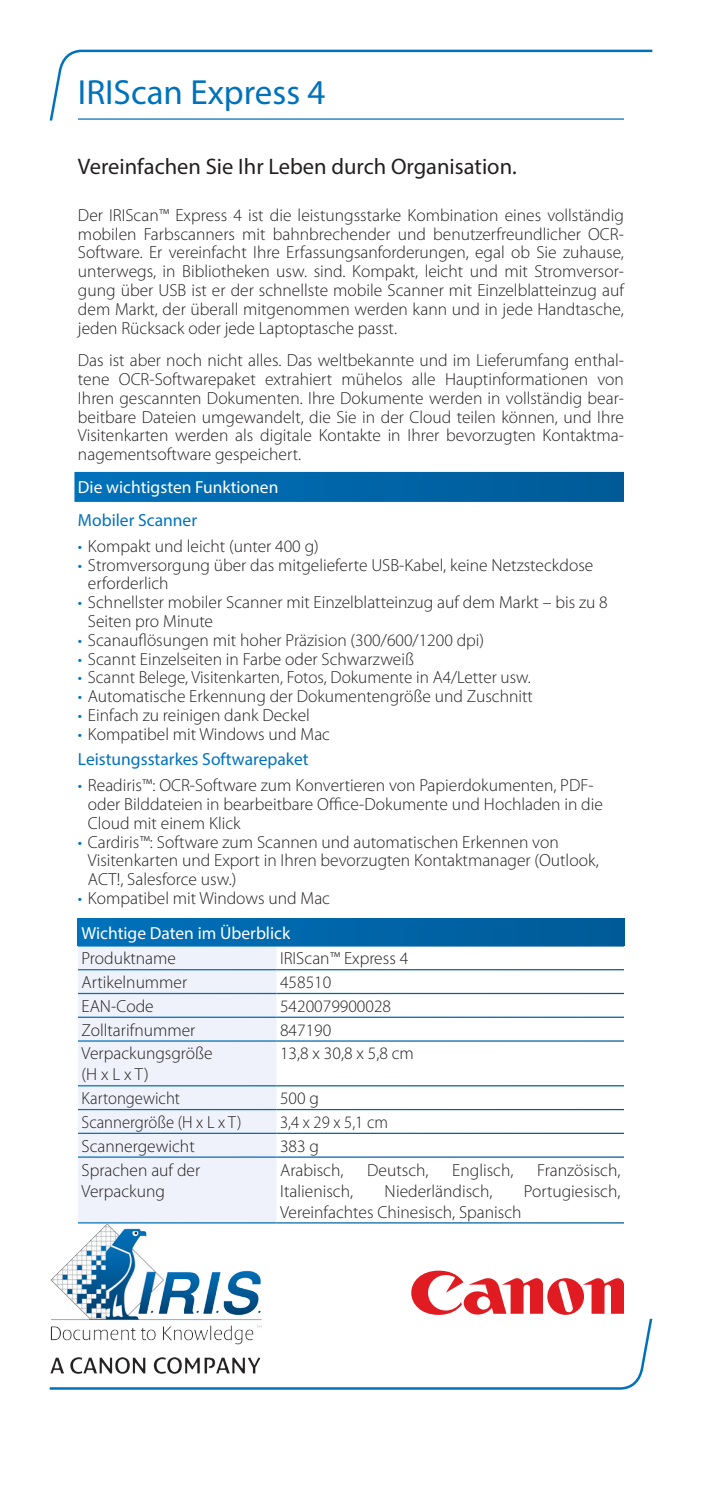
<style>
.page{position:relative;width:702px;height:1489px;background:#fff}
.page>*{position:absolute;margin:0;border:0;box-sizing:border-box;transform-origin:0 0}
.t1{font:35px "Myriad Pro";color:#0072bc}
.slogan{font:22.5px "Myriad Pro";color:#231f20}
.texte{font:300 17.5px/18.8px "Myriad Pro";color:#231f20}
.text_table{font:300 17.5px/21px "Myriad Pro";color:#231f20}
.texte-2{font:300 17.5px "Myriad Pro";color:#231f20;scale:.95 1}
.subtitle_2{font:17.5px "Myriad Pro";color:#0072bc}
.subtitle{font:17.5px "Myriad Pro";color:#fff}
.title_table{font:17.5px "Myriad Pro";color:#fff}
.s1{color:#0072bc}
</style>
<div class="page">
<div style="left:74px;top:472px;width:550px;height:30px;background:linear-gradient(to right,#0071bb,#005a97)"></div>
<div style="left:78px;top:918px;width:546px;height:27px;background:linear-gradient(to right,#0071bb,#005a97)"></div>
<div style="left:78px;top:946px;width:198px;height:276px;background:#eff2fa"></div>
<hr style="left:78px;top:918px;width:198px;height:1px;background:#fff">
<hr style="left:276px;top:918px;width:348px;height:1px;background:#fff">
<hr style="left:78px;top:969px;width:198px;height:1px;background:#fff">
<hr style="left:78px;top:992px;width:198px;height:2px;background:#fff">
<hr style="left:78px;top:1016px;width:198px;height:1px;background:#fff">
<hr style="left:78px;top:1040px;width:198px;height:1px;background:#fff">
<hr style="left:78px;top:1085px;width:198px;height:1px;background:#fff">
<hr style="left:78px;top:1108px;width:198px;height:2px;background:#fff">
<hr style="left:78px;top:1132px;width:198px;height:1px;background:#fff">
<hr style="left:78px;top:1156px;width:198px;height:1px;background:#fff">
<img style="left:50px;top:1222px;width:212px;height:96px">
<svg style="left:411px;top:1270px;width:213px;height:44px"></svg>
<svg style="left:50px;top:50px;width:602px;height:70px"></svg>
<svg style="left:50px;top:1318px;width:602px;height:71px"></svg>
<p class="t1" style="left:78px;top:71px;width:249px">IRIScan Express 4</p>
<p class="slogan" style="left:78px;top:152px;width:440px">Vereinfachen Sie Ihr Leben durch Organisation.</p>
<p class="texte" style="left:78px;top:206px;width:547px;text-align:justify">Der IRIScan™ Express 4 ist die leistungsstarke Kombination eines vollständig mobilen Farbscanners mit bahnbrechender und benutzerfreundlicher OCR-Software. Er vereinfacht Ihre Erfassungsanforderungen, egal ob Sie zuhause, unterwegs, in Bibliotheken usw. sind. Kompakt, leicht und mit Stromversor&shy;gung über USB ist er der schnellste mobile Scanner mit Einzelblatteinzug auf dem Markt, der überall mitgenommen werden kann und in jede Handtasche, jeden Rücksack oder jede Laptoptasche passt.</p>
<p class="texte" style="left:78px;top:351px;width:547px;text-align:justify">Das ist aber noch nicht alles. Das weltbekannte und im Lieferumfang enthal&shy;tene OCR-Softwarepaket extrahiert mühelos alle Hauptinformationen von Ihren gescannten Dokumenten. Ihre Dokumente werden in vollständig bear&shy;beitbare Dateien umgewandelt, die Sie in der Cloud teilen können, und Ihre Visitenkarten werden als digitale Kontakte in Ihrer bevorzugten Kontaktma&shy;nagementsoftware gespeichert.</p>
<p class="subtitle" style="left:78px;top:476px;width:202px">Die wichtigsten Funktionen</p>
<p class="subtitle_2" style="left:78px;top:509px;width:121px">Mobiler Scanner</p>
<p class="texte" style="left:78px;top:537px;width:242px"><span class="s1">•</span> Kompakt und leicht (unter 400 g)</p>
<p class="texte" style="left:88px;top:556px;width:507px;text-indent:-10px"><span class="s1">•</span> Stromversorgung über das mitgelieferte USB-Kabel, keine Netzsteckdose erforderlich</p>
<p class="texte" style="left:88px;top:593px;width:521px;text-indent:-10px"><span class="s1">•</span> Schnellster mobiler Scanner mit Einzelblatteinzug auf dem Markt – bis zu 8<br>Seiten pro Minute</p>
<p class="texte" style="left:78px;top:631px;width:408px"><span class="s1">•</span> Scanauflösungen mit hoher Präzision (300/600/1200 dpi)</p>
<p class="texte" style="left:78px;top:649px;width:337px"><span class="s1">•</span> Scannt Einzelseiten in Farbe oder Schwarzweiß</p>
<p class="texte" style="left:78px;top:668px;width:454px"><span class="s1">•</span> Scannt Belege, Visitenkarten, Fotos, Dokumente in A4/Letter usw.</p>
<p class="texte" style="left:78px;top:687px;width:456px"><span class="s1">•</span> Automatische Erkennung der Dokumentengröße und Zuschnitt</p>
<p class="texte" style="left:78px;top:706px;width:233px"><span class="s1">•</span> Einfach zu reinigen dank Deckel</p>
<p class="texte" style="left:78px;top:724px;width:253px"><span class="s1">•</span> Kompatibel mit Windows und Mac</p>
<p class="subtitle_2" style="left:78px;top:748px;width:232px">Leistungsstarkes Softwarepaket</p>
<p class="texte" style="left:88px;top:776px;width:516px;text-indent:-10px"><span class="s1">•</span> Readiris™: OCR-Software zum Konvertieren von Papierdokumenten, PDF&shy;oder Bilddateien in bearbeitbare Office-Dokumente und Hochladen in die<br>Cloud mit einem Klick</p>
<p class="texte" style="left:88px;top:832px;width:512px;text-indent:-10px"><span class="s1">•</span> Cardiris™: Software zum Scannen und automatischen Erkennen von<br>Visitenkarten und Export in Ihren bevorzugten Kontaktmanager (Outlook,<br>ACT!, Salesforce usw.)</p>
<p class="texte" style="left:78px;top:888px;width:253px"><span class="s1">•</span> Kompatibel mit Windows und Mac</p>
<p class="title_table" style="left:81px;top:922px;width:210px">Wichtige Daten im Überblick</p>
<p class="text_table" style="left:81px;top:948px;width:96px">Produktname</p>
<p class="text_table" style="left:280px;top:948px;width:130px">IRIScan™ Express 4</p>
<p class="text_table" style="left:81px;top:972px;width:107px">Artikelnummer</p>
<p class="texte" style="left:280px;top:973px;width:53px">458510</p>
<p class="text_table" style="left:81px;top:995px;width:74px">EAN-Code</p>
<p class="text_table" style="left:280px;top:995px;width:113px">5420079900028</p>
<p class="text_table" style="left:81px;top:1019px;width:115px">Zolltarifnummer</p>
<p class="text_table" style="left:280px;top:1019px;width:53px">847190</p>
<p class="text_table" style="left:81px;top:1043px;width:133px">Verpackungsgröße (H x L x T)</p>
<p class="texte" style="left:280px;top:1044px;width:135px">13,8 x 30,8 x 5,8 cm</p>
<p class="texte-2" style="left:81px;top:1088px;width:105px">Kartongewicht</p>
<p class="texte" style="left:280px;top:1089px;width:40px">500 g</p>
<p class="texte-2" style="left:81px;top:1112px;width:170px">Scannergröße (H x L x T)</p>
<p class="texte-2" style="left:280px;top:1112px;width:115px">3,4 x 29 x 5,1 cm</p>
<p class="text_table" style="left:81px;top:1135px;width:115px">Scannergewicht</p>
<p class="text_table" style="left:280px;top:1135px;width:40px">383 g</p>
<p class="text_table" style="left:81px;top:1159px;width:120px">Sprachen auf der<br>Verpackung</p>
<p class="text_table" style="left:280px;top:1159px;width:65px">Arabisch,</p>
<p class="text_table" style="left:367px;top:1159px;width:63px">Deutsch,</p>
<p class="text_table" style="left:452px;top:1159px;width:63px">Englisch,</p>
<p class="text_table" style="left:537px;top:1159px;width:85px">Französisch,</p>
<p class="text_table" style="left:280px;top:1180px;width:75px">Italienisch,</p>
<p class="text_table" style="left:384px;top:1180px;width:109px">Niederländisch,</p>
<p class="text_table" style="left:524px;top:1180px;width:98px">Portugiesisch,</p>
<p class="text_table" style="left:280px;top:1201px;width:243px">Vereinfachtes Chinesisch, Spanisch</p>
</div>
